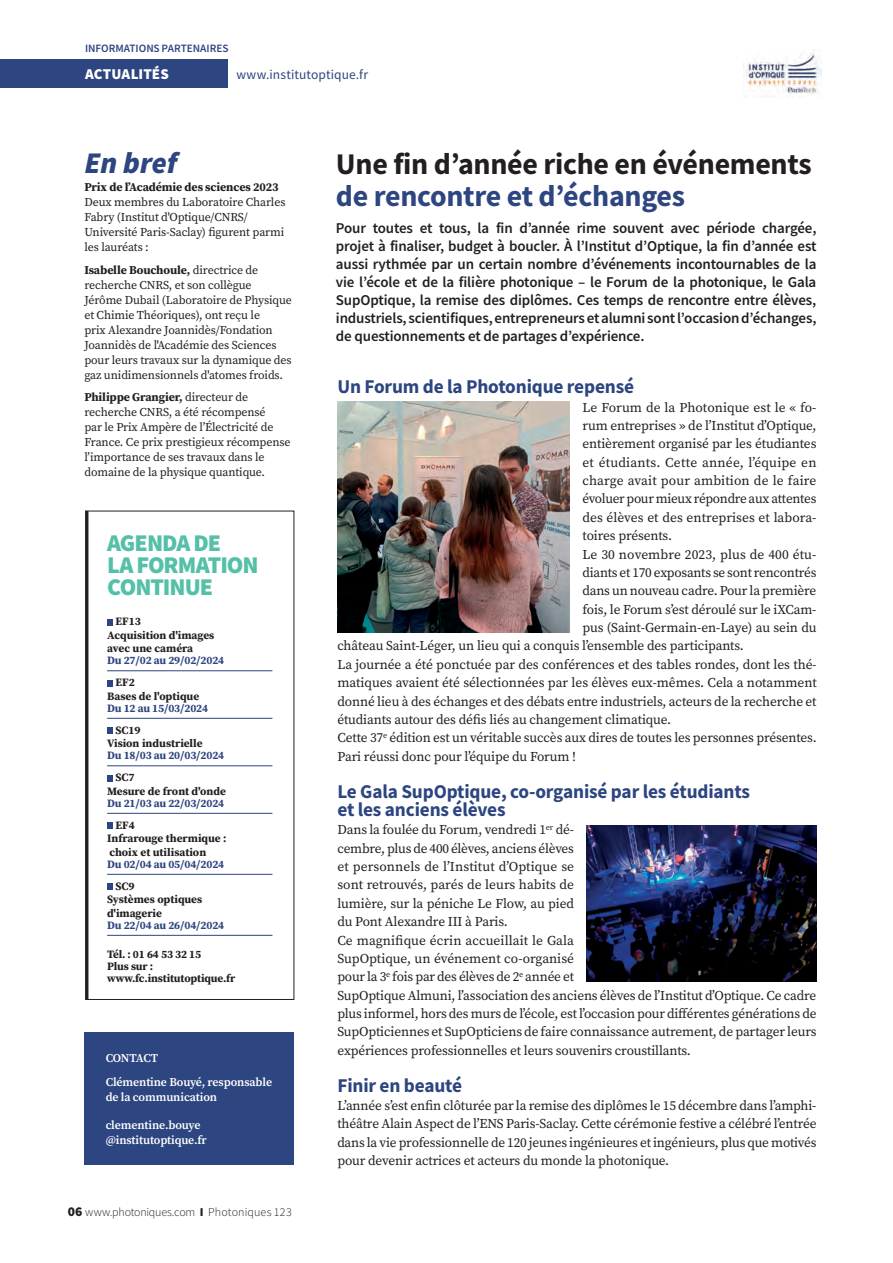
<style>
.page{position:relative;width:893px;height:1263px;background:#fff}
.page>*{position:absolute;margin:0;border:0;box-sizing:border-box;transform-origin:0 0}
.actu1_titre_2{font:700 30px "Source Sans Pro";letter-spacing:-.01em;color:#231f20}
.actu1_titre_2-2{font:700 30px "Source Sans Pro";letter-spacing:-.01em;color:#2d4580}
.Tétière_petites_actus{font:italic 900 30px "Source Sans Pro";color:#2d4580}
.Tétière_petites_actus-2{font:900 24px/22.5px "Source Sans Pro";letter-spacing:-.04em;color:#53c0a7}
.acut1_intertitre{font:700 19.5px/18px "Source Sans Pro";letter-spacing:-.01em;color:#2d4580}
.actu_1_chapeau{font:600 15px/18px "Source Sans Pro";letter-spacing:-.01em;color:#231f20;text-align:justify}
.t1{font:900 15px "Source Sans Pro";letter-spacing:.005em;color:#fff}
.actu_1_texte_courant{font:13.5px/18.3px "Source Serif Pro";letter-spacing:-.01em;color:#231f20;text-align:justify}
.t2{font:13.5px "Source Sans Pro";letter-spacing:.005em;color:#2d4580}
.en_bref_texte{font:12px/15px "Source Serif Pro";letter-spacing:-.01em;color:#231f20}
.en_bref_texte-2{font:600 12px/15px "Source Serif Pro";letter-spacing:-.01em;color:#fff}
.t3{font:300 12px "Source Sans Pro";letter-spacing:.005em;color:#231f20}
.Tétière_petites_actus-3{font:700 11.25px/13.5px "Source Serif Pro";color:#231f20}
.agenda_date_ok{font:700 11.25px "Source Serif Pro";letter-spacing:-.01em;color:#2d4580}
.agenda_event{font:700 11.25px/12px "Source Serif Pro";letter-spacing:-.01em;color:#231f20}
.t4{font:600 11.25px "Source Sans Pro";color:#2d4580}
.s1{font-weight:700}
.s2{font-weight:900;font-size:13.5px}
.s3{font-weight:900}
</style>
<div class="page">
<div style="left:0;top:59px;width:228px;height:29px;background:#2d4580"></div>
<hr style="left:107px;top:670px;width:165px;height:1px;background:#2d4580">
<hr style="left:107px;top:718px;width:165px;height:1px;background:#2d4580">
<hr style="left:107px;top:765px;width:165px;height:1px;background:#2d4580">
<hr style="left:107px;top:813px;width:165px;height:1px;background:#2d4580">
<hr style="left:107px;top:874px;width:165px;height:1px;background:#2d4580">
<hr style="left:107px;top:935px;width:165px;height:1px;background:#2d4580">
<svg style="left:107px;top:619px;width:6px;height:6px"></svg>
<svg style="left:107px;top:680px;width:6px;height:6px"></svg>
<svg style="left:107px;top:728px;width:6px;height:6px"></svg>
<svg style="left:107px;top:775px;width:6px;height:6px"></svg>
<svg style="left:107px;top:823px;width:6px;height:6px"></svg>
<svg style="left:107px;top:884px;width:6px;height:6px"></svg>
<hr style="left:85px;top:511px;width:3px;height:489px;background:#231f20">
<div style="left:84px;top:1032px;width:210px;height:133px;background:#2d4580"></div>
<img style="left:337px;top:402px;width:233px;height:230px">
<img style="left:587px;top:825px;width:229px;height:156px">
<img style="left:743px;top:52px;width:78px;height:46px">
<p class="t4" style="left:85px;top:41px;width:145px">INFORMATIONS PARTENAIRES</p>
<p class="t1" style="left:85px;top:64px;width:85px">ACTUALITÉS</p>
<p class="t2" style="left:236px;top:66px;width:133px">www.institutoptique.fr</p>
<p class="Tétière_petites_actus" style="left:84px;top:142px;width:94px">En bref</p>
<p class="en_bref_texte" style="left:84px;top:180px;width:203px"><span class="s1">Prix de l’Académie des sciences 2023<br></span>Deux membres du Laboratoire Charles<br>Fabry (Institut d'Optique/CNRS/<br>Université Paris-Saclay) figurent parmi les lauréats :</p>
<p class="en_bref_texte" style="left:84px;top:262px;width:209px"><span class="s1">Isabelle Bouchoule,</span> directrice de recherche CNRS, et son collègue Jérôme Dubail (Laboratoire de Physique et Chimie Théoriques), ont reçu le<br>prix Alexandre Joannidès/Fondation Joannidès de l'Académie des Sciences pour leurs travaux sur la dynamique des gaz unidimensionnels d'atomes froids.</p>
<p class="en_bref_texte" style="left:84px;top:390px;width:208px"><span class="s1">Philippe Grangier,</span> directeur de recherche CNRS, a été récompensé<br>par le Prix Ampère de l’Électricité de France. Ce prix prestigieux récompense l’importance de ses travaux dans le domaine de la physique quantique.</p>
<p class="Tétière_petites_actus-2" style="left:107px;top:531px;width:153px">AGENDA DE<br>LA FORMATION<br>CONTINUE</p>
<p class="Tétière_petites_actus-3" style="left:107px;top:614px;width:109px;text-indent:8px">EF13<br>Acquisition d'images avec une caméra</p>
<p class="agenda_date_ok" style="left:107px;top:653px;width:119px">Du 27/02 au 29/02/2024</p>
<p class="Tétière_petites_actus-3" style="left:107px;top:675px;width:94px;text-indent:8px">EF2<br>Bases de l'optique</p>
<p class="agenda_date_ok" style="left:107px;top:700px;width:103px">Du 12 au 15/03/2024</p>
<p class="Tétière_petites_actus-3" style="left:107px;top:723px;width:97px;text-indent:8px">SC19<br>Vision industrielle</p>
<p class="agenda_date_ok" style="left:107px;top:748px;width:119px">Du 18/03 au 20/03/2024</p>
<p class="Tétière_petites_actus-3" style="left:107px;top:770px;width:120px;text-indent:8px">SC7<br>Mesure de front d'onde</p>
<p class="agenda_date_ok" style="left:107px;top:795px;width:119px">Du 21/03 au 22/03/2024</p>
<p class="Tétière_petites_actus-3" style="left:107px;top:818px;width:121px;text-indent:8px">EF4<br>Infrarouge thermique : choix et utilisation</p>
<p class="agenda_date_ok" style="left:107px;top:856px;width:119px">Du 02/04 au 05/04/2024</p>
<p class="Tétière_petites_actus-3" style="left:107px;top:879px;width:97px;text-indent:8px">SC9<br>Systèmes optiques d'imagerie</p>
<p class="agenda_date_ok" style="left:107px;top:917px;width:119px">Du 22/04 au 26/04/2024</p>
<p class="agenda_event" style="left:107px;top:948px;width:96px">Tél. : 01 64 53 32 15</p>
<p class="agenda_event" style="left:107px;top:960px;width:130px">Plus sur : www.fc.institutoptique.fr</p>
<p class="en_bref_texte-2" style="left:106px;top:1051px;width:54px">CONTACT</p>
<p class="en_bref_texte-2" style="left:106px;top:1074px;width:168px">Clémentine Bouyé, responsable de la communication</p>
<p class="en_bref_texte-2" style="left:106px;top:1117px;width:103px">clementine.bouye @institutoptique.fr</p>
<p class="t3" style="left:68px;top:1205px;width:226px"><span class="s2">06</span> www.photoniques.com <span class="s3">I</span> Photoniques 123</p>
<p class="actu1_titre_2" style="left:336px;top:143px;width:477px">Une fin d’année riche en événements</p>
<p class="actu1_titre_2-2" style="left:336px;top:176px;width:351px">de rencontre et d’échanges</p>
<p class="actu_1_chapeau" style="left:336px;top:218px;width:482px">Pour toutes et tous, la fin d’année rime souvent avec période chargée, projet à finaliser, budget à boucler. À l’Institut d’Optique, la fin d’année est aussi rythmée par un certain nombre d’événements incontournables de la vie l’école et de la filière photonique – le Forum de la photonique, le Gala SupOptique, la remise des diplômes. Ces temps de rencontre entre élèves, industriels, scientifiques, entrepreneurs et alumni sont l’occasion d’échanges, de questionnements et de partages d’expérience.</p>
<p class="acut1_intertitre" style="left:337px;top:377px;width:298px">Un Forum de la Photonique repensé</p>
<p class="actu_1_texte_courant" style="left:582px;top:398px;width:236px">Le Forum de la Photonique est le « fo&shy;rum entreprises » de l’Institut d’Optique, entièrement organisé par les étudiantes et étudiants. Cette année, l’équipe en charge avait pour ambition de le faire évoluer pour mieux répondre aux attentes des élèves et des entreprises et labora&shy;toires présents.</p>
<p class="actu_1_texte_courant" style="left:582px;top:545px;width:235px">Le 30 novembre 2023, plus de 400 étu-</p>
<p class="actu_1_texte_courant" style="left:582px;top:563px;width:235px">diants et 170 exposants se sont rencontrés</p>
<p class="actu_1_texte_courant" style="left:582px;top:582px;width:235px">dans un nouveau cadre. Pour la première</p>
<p class="actu_1_texte_courant" style="left:582px;top:600px;width:235px">fois, le Forum s’est déroulé sur le iXCam-</p>
<p class="actu_1_texte_courant" style="left:582px;top:618px;width:236px">pus (Saint-Germain-en-Laye) au sein du</p>
<p class="actu_1_texte_courant" style="left:337px;top:637px;width:408px">château Saint-Léger, un lieu qui a conquis l’ensemble des participants.</p>
<p class="actu_1_texte_courant" style="left:337px;top:655px;width:481px">La journée a été ponctuée par des conférences et des tables rondes, dont les thé&shy;matiques avaient été sélectionnées par les élèves eux-mêmes. Cela a notamment donné lieu à des échanges et des débats entre industriels, acteurs de la recherche et étudiants autour des défis liés au changement climatique.</p>
<p class="actu_1_texte_courant" style="left:337px;top:729px;width:481px">Cette 37<sup>e</sup> édition est un véritable succès aux dires de toutes les personnes présentes.<br>Pari réussi donc pour l’équipe du Forum !</p>
<p class="acut1_intertitre" style="left:337px;top:782px;width:414px">Le Gala SupOptique, co-organisé par les étudiants et les anciens élèves</p>
<p class="actu_1_texte_courant" style="left:337px;top:821px;width:238px">Dans la foulée du Forum, vendredi 1<sup>er</sup> dé&shy;cembre, plus de 400 élèves, anciens élèves et personnels de l’Institut d’Optique se sont retrouvés, parés de leurs habits de lumière, sur la péniche Le Flow, au pied du Pont Alexandre III à Paris.</p>
<p class="actu_1_texte_courant" style="left:337px;top:931px;width:481px;text-align:left">Ce magnifique écrin accueillait le Gala<br>SupOptique, un événement co-organisé<br>pour la 3<sup>e</sup> fois par des élèves de 2<sup>e</sup> année et<br>SupOptique Almuni, l’association des anciens élèves de l’Institut d’Optique. Ce cadre plus informel, hors des murs de l’école, est l’occasion pour différentes générations de SupOpticiennes et SupOpticiens de faire connaissance autrement, de partager leurs expériences professionnelles et leurs souvenirs croustillants.</p>
<p class="acut1_intertitre" style="left:337px;top:1076px;width:126px">Finir en beauté</p>
<p class="actu_1_texte_courant" style="left:337px;top:1096px;width:481px">L’année s’est enfin clôturée par la remise des diplômes le 15 décembre dans l’amphi&shy;théâtre Alain Aspect de l’ENS Paris-Saclay. Cette cérémonie festive a célébré l’entrée dans la vie professionnelle de 120 jeunes ingénieures et ingénieurs, plus que motivés pour devenir actrices et acteurs du monde la photonique.</p>
</div>
